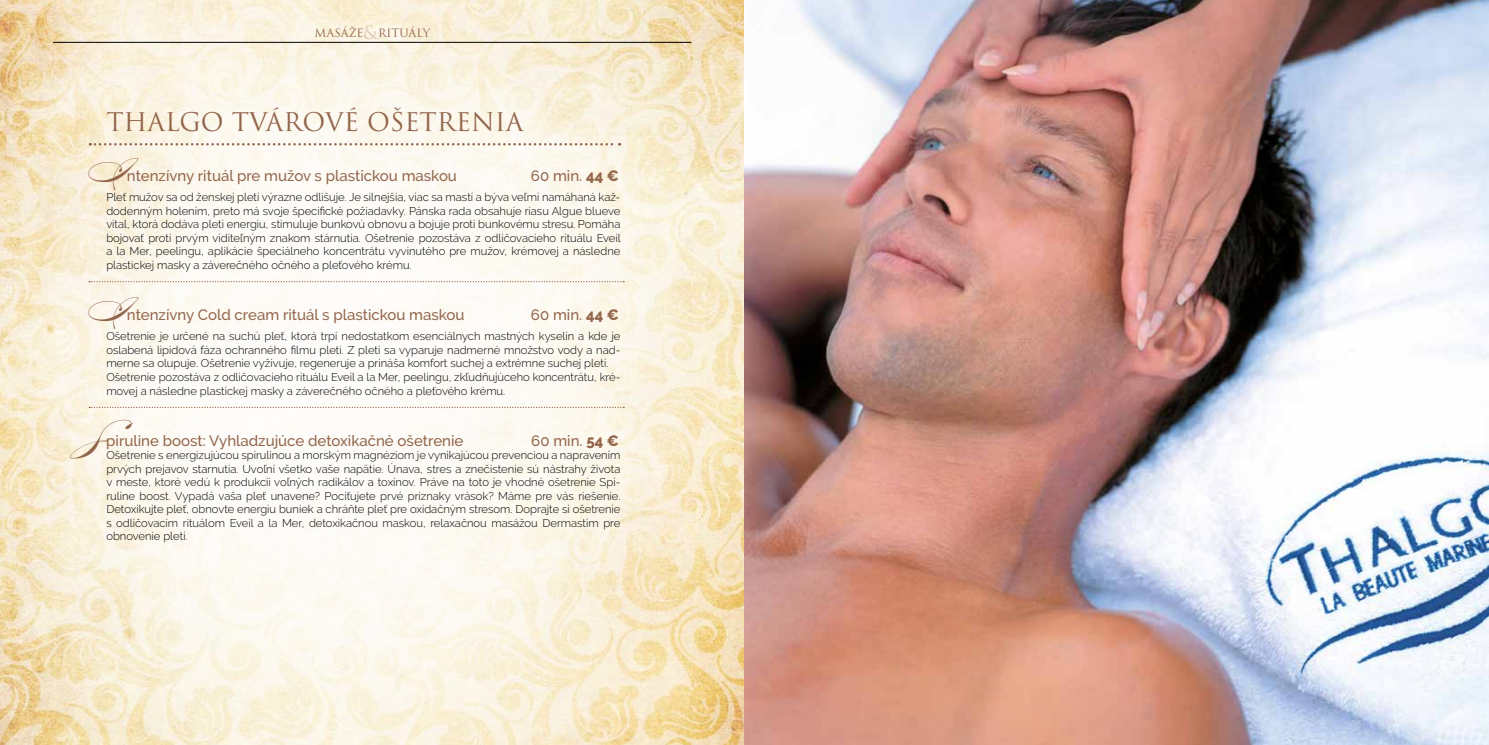
<style>
.page{position:relative;width:1489px;height:745px;background:#fff}
.page>*{position:absolute;margin:0;border:0;box-sizing:border-box;transform-origin:0 0}
.t1{font:25px "Trajan Pro";color:#92654b}
.t2{font:18.5px "Trajan Pro";color:#92654b}
.t3{font:500 15px "Raleway";color:#92654b}
.t4{font:300 11.25px/13.5px "Raleway";color:#000;text-align:justify}
.t5{font:11.25px "Trajan Pro";color:#92654b}
.s1{font-family:"Burgues Script";font-weight:400;font-size:31.25px}
.s2{font-weight:800}
</style>
<div class="page">
<img style="left:0;top:0;width:744px;height:744px">
<svg style="left:32px;top:35px;width:673px;height:674px;fill:#fdf9f0"></svg>
<hr style="left:53px;top:42px;width:638px;height:1px;background:#000">
<svg style="left:90px;top:143px;width:530px;height:2px"></svg>
<svg style="left:89px;top:281px;width:535px;height:1px"></svg>
<svg style="left:89px;top:406px;width:535px;height:2px"></svg>
<img style="left:744px;top:0;width:744px;height:744px">
<h2 class="t2" style="left:364px;top:21px;width:16px">&amp;</h2>
<p class="t5" style="left:314px;top:26px;width:51px">MASÁŽE</p>
<p class="t5" style="left:378px;top:26px;width:53px">RITUÁLY</p>
<h1 class="t1" style="left:106px;top:105px;width:418px">THALGO TVÁROVÉ OŠETRENIA</h1>
<h3 class="t3" style="left:89px;top:166px;width:370px"><span class="s1">I</span>ntenzívny rituál pre mužov s plastickou maskou</h3>
<h3 class="t3" style="left:531px;top:166px;width:89px">60 min. <span class="s2">44 €</span></h3>
<p class="t4" style="left:106px;top:190px;width:516px">Pleť mužov sa od ženskej pleti výrazne odlišuje. Je silnejšia, viac sa mastí a býva veľmi namáhaná kaž&shy;dodenným holením, preto má svoje špecifické požiadavky. Pánska rada obsahuje riasu Algue blueve vital, ktorá dodáva pleti energiu, stimuluje bunkovú obnovu a bojuje proti bunkovému stresu. Pomáha bojovať proti prvým viditeľným znakom stárnutia. Ošetrenie pozostáva z odličovacieho rituálu Eveil a la Mer, peelingu, aplikácie špeciálneho koncentrátu vyvinutého pre mužov, krémovej a následne plastickej masky a záverečného očného a pleťového krému.</p>
<h3 class="t3" style="left:89px;top:306px;width:377px"><span class="s1">I</span>ntenzívny Cold cream rituál s plastickou maskou</h3>
<h3 class="t3" style="left:531px;top:306px;width:89px">60 min. <span class="s2">44 €</span></h3>
<p class="t4" style="left:106px;top:329px;width:515px;text-align:left">Ošetrenie je určené na suchú pleť, ktorá trpí nedostatkom esenciálnych mastných kyselín a kde je oslabená lipidová fáza ochranného filmu pleti. Z pleti sa vyparuje nadmerné množstvo vody a nad&shy;merne sa olupuje. Ošetrenie vyživuje, regeneruje a prináša komfort suchej a extrémne suchej pleti.<br>Ošetrenie pozostáva z odličovacieho rituálu Eveil a la Mer, peelingu, zkľudňujúceho koncentrátu, kré&shy;movej a následne plastickej masky a záverečného očného a pleťového krému.</p>
<h3 class="t3" style="left:89px;top:431px;width:376px"><span class="s1">S</span>piruline boost: Vyhladzujúce detoxikačné ošetrenie</h3>
<h3 class="t3" style="left:531px;top:431px;width:89px">60 min. <span class="s2">54 €</span></h3>
<p class="t4" style="left:106px;top:448px;width:515px">Ošetrenie s energizujúcou spirulinou a morským magnéziom je vynikajúcou prevenciou a napravením prvých prejavov starnutia. Uvoľní všetko vaše napätie. Únava, stres a znečistenie sú nástrahy života v meste, ktoré vedú k produkcii voľných radikálov a toxínov. Práve na toto je vhodné ošetrenie Spi&shy;ruline boost. Vypadá vaša pleť unavene? Pociťujete prvé príznaky vrások? Máme pre vás riešenie.<br>Detoxikujte pleť, obnovte energiu buniek a chráňte pleť pre oxidačným stresom. Doprajte si ošetrenie s odličovacím rituálom Eveil a la Mer, detoxikačnou maskou, relaxačnou masážou Dermastim pre obnovenie pleti.</p>
</div>
